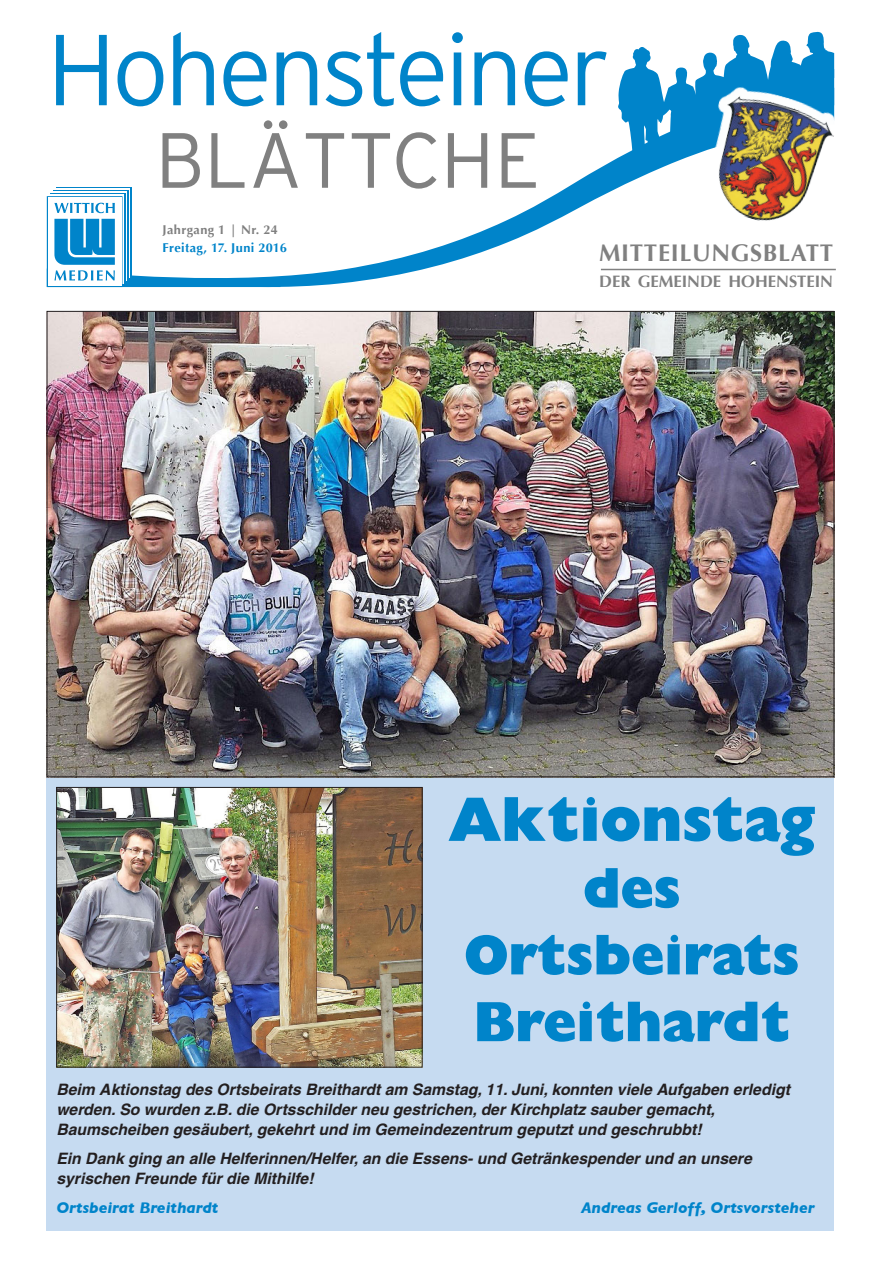
<style>
.page{position:relative;width:881px;height:1263px;background:#fff}
.page>*{position:absolute;margin:0;border:0;box-sizing:border-box;transform-origin:0 0}
.t1{font:300 100.5px "Interstate";letter-spacing:-.04em;color:#0084ca}
.t2{font:300 78px "Interstate";color:#808080}
.t3{font:800 62.25px "Gill Sans Display";color:#0084ca}
.t4{font:800 56.25px/66.8px "Gill Sans Display";color:#0084ca;text-align:center}
.t5{font:700 24px "Optima";letter-spacing:.03em;color:#808080}
.t6{font:700 16.5px "Optima";color:#808080}
.t7{font:italic 700 15.75px/20.2px "Helvetica LT";color:#231f20}
.t8{font:italic 700 15.75px "Gill Sans";color:#0084ca}
.t9{font:700 12.75px "Optima";letter-spacing:.02em;color:#0084ca}
.t10{font:700 12.75px "Optima";letter-spacing:.025em;color:#808080}
</style>
<div class="page">
<svg style="left:47px;top:158px;width:570px;height:130px"></svg>
<div style="left:590px;top:234px;width:251px;height:63px;background:#fff"></div>
<svg style="left:617px;top:31px;width:218px;height:157px"></svg>
<img style="left:698px;top:90px;width:137px;height:131px">
<div style="left:55px;top:188px;width:75px;height:90px;background:linear-gradient(to right,#0084ca,#0084ca)"></div>
<div style="left:52px;top:191px;width:75px;height:90px;background:linear-gradient(to right,#0084ca,#0084ca)"></div>
<div style="left:50px;top:194px;width:74px;height:90px;background:#fff"></div>
<svg style="left:47px;top:196px;width:233px;height:91px"></svg>
<div style="left:47px;top:698px;width:786px;height:533px;background:#c6dbf1"></div>
<img style="left:49px;top:313px;width:782px;height:462px">
<img style="left:58px;top:789px;width:362px;height:276px">
<div style="left:56px;top:787px;width:366px;height:280px;border:1px solid #231f20"></div>
<h1 class="t1" style="left:47px;top:9px;width:565px">Hohensteiner</h1>
<h2 class="t2" style="left:155px;top:113px;width:386px">BlättcHe</h2>
<p class="t10" style="left:162px;top:222px;width:117px">JAHRGANG 1 | NR. 24</p>
<p class="t9" style="left:162px;top:240px;width:126px">FREITAG, 17. JUNI 2016</p>
<h3 class="t5" style="left:599px;top:239px;width:235px">MITTEILUNGSBLATT</h3>
<p class="t6" style="left:599px;top:272px;width:235px">DER GEMEINDE HOHENSTEIN</p>
<h3 class="t3" style="left:448px;top:782px;width:369px">Aktionstag</h3>
<h3 class="t4" style="left:464px;top:855px;width:337px">des<br>Ortsbeirats<br>Breithardt</h3>
<p class="t7" style="left:56px;top:1079px;width:734px">Beim Aktionstag des Ortsbeirats Breithardt am Samstag, 11. Juni, konnten viele Aufgaben erledigt werden. So wurden z.B. die Ortsschilder neu gestrichen, der Kirchplatz sauber gemacht,<br>Baumscheiben gesäubert, gekehrt und im Gemeindezentrum geputzt und geschrubbt!</p>
<p class="t7" style="left:56px;top:1148px;width:696px">Ein Dank ging an alle Helferinnen/Helfer, an die Essens- und Getränkespender und an unsere syrischen Freunde für die Mithilfe!</p>
<p class="t8" style="left:56px;top:1198px;width:163px">Ortsbeirat Breithardt</p>
<p class="t8" style="left:581px;top:1198px;width:235px">Andreas Gerloff, Ortsvorsteher</p>
</div>
